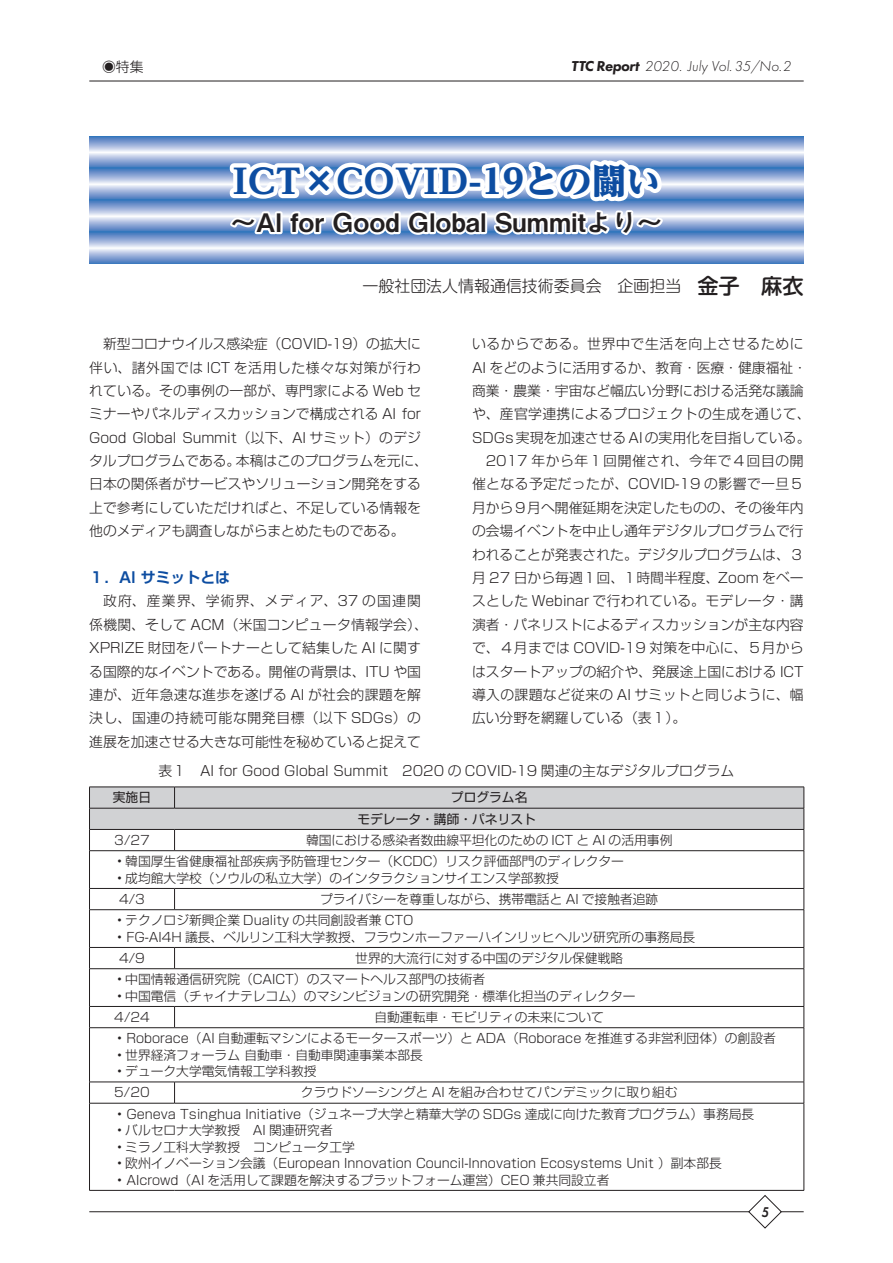
<style>
.page{position:relative;width:893px;height:1263px;background:#fff}
.page>*{position:absolute;margin:0;border:0;box-sizing:border-box;transform-origin:0 0}
.t1{font:800 expanded 34.05px "Reim Yfoz Pr 6 N";color:#0d4da1}
.t2{font:25.5px "Midashi Go Pr 6 N MB31";color:#231f20}
.t3{font:300 15.9px "Shin M Go Pr 6 N";color:#231f20}
.t4{font:italic 300 14.85px "Futura PT";color:#231f20}
.t5{font:700 14.85px "Shin Go Pr 6 N De";color:#0d4da1}
.t6{font:italic 600 14.7px "Futura PT";color:#231f20;scale:.87 1}
.t7{font:300 13.8px/23.4px "Shin Go Pr 6 N";color:#231f20}
.t8{font:300 13.8px "Shin Go Pr 6 N";letter-spacing:.025em;color:#231f20}
.t9{font:300 13.8px "Shin Go Pr 6 N";letter-spacing:.035em;color:#231f20}
.t10{font:300 13.8px "Shin Go Pr 6 N";letter-spacing:.02em;color:#231f20}
.t11{font:300 13.8px "Shin Go Pr 6 N";letter-spacing:.05em;color:#231f20}
.t12{font:300 13.8px "Shin Go Pr 6 N";letter-spacing:.04em;color:#231f20}
.t13{font:300 12.75px/21.3px "Shin Go Pr 6 N";color:#231f20}
.t14{font:12.75px/21.3px "Shin Go Pr 6 N";color:#231f20}
.s1{font-weight:800}
.s2{font-weight:500;font-size:21.3px}
</style>
<div class="page">
<svg style="left:89px;top:136px;width:715px;height:32px;background:#97b0d9"></svg>
<svg style="left:89px;top:168px;width:715px;height:32px;background:#97b0d9"></svg>
<svg style="left:89px;top:200px;width:715px;height:32px;background:#98b1da"></svg>
<svg style="left:89px;top:232px;width:715px;height:32px;background:#a0b7dc"></svg>
<hr style="left:89px;top:81px;width:715px;height:1px;background:#231f20">
<hr style="left:89px;top:1211px;width:715px;height:1px;background:#231f20">
<svg style="left:748px;top:1195px;width:34px;height:33px"></svg>
<svg style="left:225px;top:136px;width:441px;height:107px"></svg>
<svg style="left:89px;top:787px;width:716px;height:63px"></svg>
<hr style="left:89px;top:850px;width:86px;height:1px;background:#231f20">
<hr style="left:89px;top:851px;width:1px;height:37px;background:#231f20">
<hr style="left:175px;top:850px;width:629px;height:1px;background:#231f20">
<hr style="left:804px;top:851px;width:1px;height:37px;background:#231f20">
<hr style="left:89px;top:888px;width:86px;height:1px;background:#231f20">
<svg style="left:89px;top:889px;width:1px;height:20px"></svg>
<hr style="left:175px;top:888px;width:629px;height:1px;background:#231f20">
<svg style="left:174px;top:889px;width:1px;height:20px"></svg>
<svg style="left:804px;top:889px;width:1px;height:20px"></svg>
<hr style="left:89px;top:909px;width:86px;height:1px;background:#231f20">
<hr style="left:89px;top:910px;width:1px;height:37px;background:#231f20">
<hr style="left:175px;top:909px;width:629px;height:1px;background:#231f20">
<hr style="left:804px;top:910px;width:1px;height:37px;background:#231f20">
<hr style="left:89px;top:947px;width:86px;height:1px;background:#231f20">
<svg style="left:89px;top:948px;width:1px;height:20px"></svg>
<hr style="left:175px;top:947px;width:629px;height:1px;background:#231f20">
<svg style="left:174px;top:948px;width:1px;height:20px"></svg>
<svg style="left:804px;top:948px;width:1px;height:20px"></svg>
<hr style="left:89px;top:968px;width:86px;height:1px;background:#231f20">
<hr style="left:89px;top:969px;width:1px;height:37px;background:#231f20">
<hr style="left:175px;top:968px;width:629px;height:1px;background:#231f20">
<hr style="left:804px;top:969px;width:1px;height:37px;background:#231f20">
<hr style="left:89px;top:1006px;width:86px;height:1px;background:#231f20">
<svg style="left:89px;top:1007px;width:1px;height:20px"></svg>
<hr style="left:175px;top:1006px;width:629px;height:1px;background:#231f20">
<svg style="left:174px;top:1007px;width:1px;height:20px"></svg>
<svg style="left:804px;top:1007px;width:1px;height:20px"></svg>
<hr style="left:89px;top:1027px;width:86px;height:1px;background:#231f20">
<hr style="left:89px;top:1028px;width:1px;height:54px;background:#231f20">
<hr style="left:175px;top:1027px;width:629px;height:1px;background:#231f20">
<hr style="left:804px;top:1028px;width:1px;height:54px;background:#231f20">
<hr style="left:89px;top:1082px;width:86px;height:1px;background:#231f20">
<svg style="left:89px;top:1082px;width:1px;height:21px"></svg>
<hr style="left:175px;top:1082px;width:629px;height:1px;background:#231f20">
<svg style="left:174px;top:1082px;width:1px;height:21px"></svg>
<svg style="left:804px;top:1082px;width:1px;height:21px"></svg>
<hr style="left:89px;top:1103px;width:86px;height:1px;background:#231f20">
<hr style="left:89px;top:1103px;width:1px;height:87px;background:#231f20">
<hr style="left:175px;top:1103px;width:629px;height:1px;background:#231f20">
<hr style="left:804px;top:1103px;width:1px;height:87px;background:#231f20">
<hr style="left:89px;top:1190px;width:86px;height:1px;background:#231f20">
<hr style="left:175px;top:1190px;width:629px;height:1px;background:#231f20">
<p class="t7" style="left:102px;top:54px;width:43px">◉特集</p>
<p class="t4" style="left:571px;top:58px;width:221px"><span class="s1">TTC Report</span> 2020. July Vol. 35/No.2</p>
<h1 class="t1" style="left:233px;top:152px;width:429px">ICT×COVID-19との闘い</h1>
<h2 class="t2" style="left:231px;top:202px;width:433px">～AI for Good Global Summitより～</h2>
<p class="t3" style="left:362px;top:273px;width:443px">一般社団法人情報通信技術委員会　企画担当　<span class="s2">金子　麻衣</span></p>
<p class="t7" style="left:89px;top:331px;width:340px;text-indent:14px">新型コロナウイルス感染症（COVID-19）の拡大に伴い、諸外国では ICT を活用した様々な対策が行われている。その事例の一部が、専門家による Web セミナーやパネルディスカッションで構成される AI for<br>Good Global Summit（以下、AI サミット）のデジタルプログラムである。本稿はこのプログラムを元に、日本の関係者がサービスやソリューション開発をする上で参考にしていただければと、不足している情報を他のメディアも調査しながらまとめたものである。</p>
<p class="t5" style="left:89px;top:566px;width:142px">１．AI サミットとは</p>
<p class="t7" style="left:89px;top:588px;width:340px;text-align:center">政府、産業界、学術界、メディア、37 の国連関<br>係機関、そして ACM（米国コンピュータ情報学会）、<br>XPRIZE 財団をパートナーとして結集した AI に関する国際的なイベントである。開催の背景は、ITU や国連が、近年急速な進歩を遂げる AI が社会的課題を解決し、国連の持続可能な開発目標（以下 SDGs）の進展を加速させる大きな可能性を秘めていると捉えて</p>
<p class="t11" style="left:472px;top:333px;width:333px">いるからである。世界中で生活を向上させるために</p>
<p class="t7" style="left:472px;top:354px;width:337px">AI をどのように活用するか、教育・医療・健康福祉・</p>
<p class="t7" style="left:472px;top:378px;width:333px">商業・農業・宇宙など幅広い分野における活発な議論</p>
<p class="t8" style="left:472px;top:403px;width:340px">や、産官学連携によるプロジェクトの生成を通じて、</p>
<p class="t7" style="left:472px;top:424px;width:340px">SDGs実現を加速させるAIの実用化を目指している。</p>
<p class="t12" style="left:486px;top:449px;width:319px">2017 年から年１回開催され、今年で４回目の開</p>
<p class="t9" style="left:472px;top:473px;width:333px">催となる予定だったが、COVID-19 の影響で一旦５</p>
<p class="t7" style="left:472px;top:495px;width:333px">月から９月へ開催延期を決定したものの、その後年内</p>
<p class="t7" style="left:472px;top:518px;width:333px">の会場イベントを中止し通年デジタルプログラムで行</p>
<p class="t7" style="left:472px;top:541px;width:333px">われることが発表された。デジタルプログラムは、３</p>
<p class="t7" style="left:472px;top:565px;width:333px">月 27 日から毎週１回、１時間半程度、Zoom をベー</p>
<p class="t8" style="left:472px;top:590px;width:333px">スとした Webinar で行われている。モデレータ・講</p>
<p class="t7" style="left:472px;top:612px;width:333px">演者・パネリストによるディスカッションが主な内容</p>
<p class="t10" style="left:472px;top:636px;width:333px">で、４月までは COVID-19 対策を中心に、５月から</p>
<p class="t7" style="left:472px;top:658px;width:333px">はスタートアップの紹介や、発展途上国における ICT</p>
<p class="t8" style="left:472px;top:683px;width:333px">導入の課題など従来の AI サミットと同じように、幅</p>
<p class="t7" style="left:472px;top:705px;width:216px">広い分野を網羅している（表１）。</p>
<p class="t7" style="left:159px;top:758px;width:577px">表１　AI for Good Global Summit　2020 の COVID-19 関連の主なデジタルプログラム</p>
<p class="t14" style="left:113px;top:786px;width:40px">実施日</p>
<p class="t14" style="left:357px;top:786px;width:180px;text-indent:94px">プログラム名モデレータ・講師・パネリスト</p>
<p class="t13" style="left:114px;top:828px;width:37px">3/27</p>
<p class="t13" style="left:306px;top:828px;width:368px">韓国における感染者数曲線平坦化のための ICT と AI の活用事例</p>
<p class="t13" style="left:117px;top:849px;width:508px">• 韓国厚生省健康福祉部疾病予防管理センター（KCDC）リスク評価部門のディレクター</p>
<p class="t13" style="left:117px;top:866px;width:443px">• 成均館大学校（ソウルの私立大学）のインタラクションサイエンス学部教授<br>4/3</p>
<p class="t13" style="left:320px;top:887px;width:340px">プライバシーを尊重しながら、携帯電話と AI で接触者追跡</p>
<p class="t13" style="left:117px;top:908px;width:298px">• テクノロジ新興企業 Duality の共同創設者兼 CTO</p>
<p class="t13" style="left:117px;top:925px;width:580px">• FG-AI4H 議長、ベルリン工科大学教授、フラウンホーファーハインリッヒヘルツ研究所の事務局長<br>4/9</p>
<p class="t13" style="left:355px;top:946px;width:269px">世界的大流行に対する中国のデジタル保健戦略</p>
<p class="t13" style="left:117px;top:967px;width:370px">• 中国情報通信研究院（CAICT）のスマートヘルス部門の技術者</p>
<p class="t13" style="left:114px;top:984px;width:523px">• 中国電信（チャイナテレコム）のマシンビジョンの研究開発・標準化担当のディレクター<br>4/24</p>
<p class="t13" style="left:374px;top:1005px;width:231px">自動運転車・モビリティの未来について</p>
<p class="t13" style="left:117px;top:1026px;width:660px">• Roborace（AI 自動運転マシンによるモータースポーツ）と ADA（Roborace を推進する非営利団体）の創設者</p>
<p class="t13" style="left:117px;top:1043px;width:307px">• 世界経済フォーラム 自動車・自動車関連事業本部長</p>
<p class="t13" style="left:114px;top:1059px;width:204px">• デューク大学電気情報工学科教授<br>5/20</p>
<p class="t13" style="left:301px;top:1081px;width:378px">クラウドソーシングと AI を組み合わせてパンデミックに取り組む</p>
<p class="t13" style="left:117px;top:1102px;width:639px">• Geneva Tsinghua Initiative（ジュネーブ大学と精華大学の SDGs 達成に向けた教育プログラム）事務局長</p>
<p class="t13" style="left:117px;top:1118px;width:217px">• バルセロナ大学教授　AI 関連研究者</p>
<p class="t13" style="left:117px;top:1135px;width:239px">• ミラノ工科大学教授　コンピュータ工学</p>
<p class="t13" style="left:117px;top:1151px;width:606px">• 欧州イノベーション会議（European Innovation Council-Innovation Ecosystems Unit ）副本部長</p>
<p class="t13" style="left:117px;top:1168px;width:494px">• AIcrowd（AI を活用して課題を解決するプラットフォーム運営）CEO 兼共同設立者</p>
<p class="t6" style="left:761px;top:1202px;width:10px">5</p>
</div>
